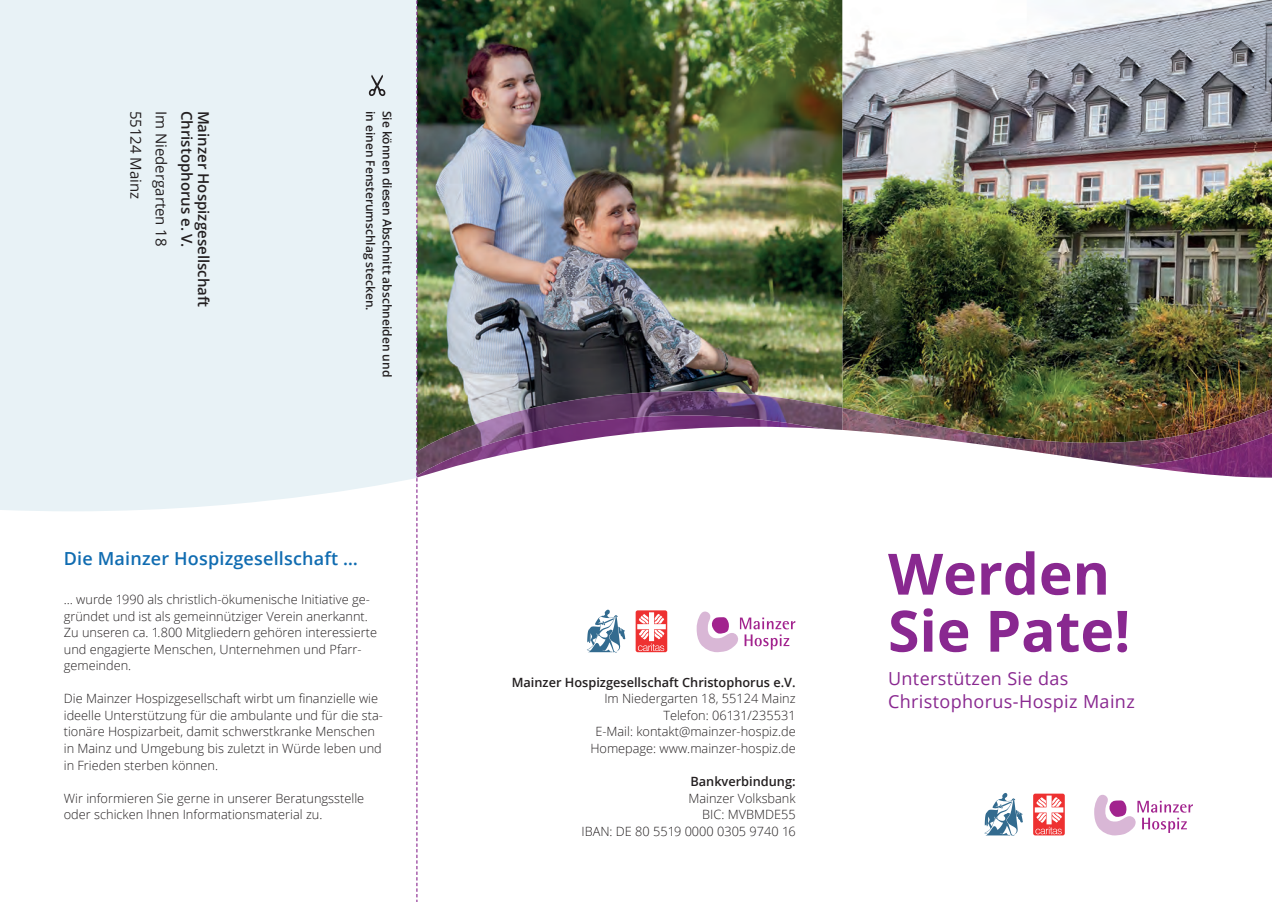
<style>
.page{position:relative;width:1272px;height:902px;background:#fff}
.page>*{position:absolute;margin:0;border:0;box-sizing:border-box;transform-origin:0 0}
.t1{font:700 57px/57px "Open Sans";color:#892890}
.t2{font:18px/22.5px "Open Sans";letter-spacing:.02em;color:#892890}
.t3{font:600 18px "Open Sans";letter-spacing:.01em;color:#106cb1}
.t4{font:600 15px "Open Sans";color:#231f20}
.t5{font:15px "Open Sans";color:#231f20}
.t6{font:300 12.75px/16.5px "Open Sans";color:#231f20}
.t7{font:600 12.75px "Open Sans";color:#231f20}
.t8{font:600 12px "Open Sans";color:#231f20}
</style>
<div class="page">
<div style="left:0;top:0;width:417px;height:449px;background:#e8f2f6"></div>
<svg style="left:0;top:449px;width:416px;height:62px;background:#ebf3f7"></svg>
<svg style="left:368px;top:75px;width:18px;height:21px"></svg>
<img style="left:416px;top:0;width:855px;height:901px">
<p class="t5" style="left:146px;top:111px;width:90px;rotate:90deg">55124 Mainz</p>
<p class="t5" style="left:172px;top:111px;width:137px;rotate:90deg">Im Niedergarten 18</p>
<p class="t4" style="left:197px;top:111px;width:138px;rotate:90deg">Christophorus e. V.</p>
<p class="t4" style="left:214px;top:111px;width:198px;rotate:90deg">Mainzer Hospizgesellschaft</p>
<p class="t8" style="left:379px;top:111px;width:201px;rotate:90deg">in einen Fensterumschlag stecken.</p>
<p class="t8" style="left:395px;top:111px;width:268px;rotate:90deg">Sie können diesen Abschnitt abschneiden und</p>
<h2 class="t3" style="left:64px;top:546px;width:296px">Die Mainzer Hospizgesellschaft …</h2>
<p class="t6" style="left:64px;top:591px;width:315px">… wurde 1990 als christlich-ökumenische Initiative ge&shy;gründet und ist als gemeinnütziger Verein anerkannt.<br>Zu unseren ca. 1.800 Mitgliedern gehören interessierte und engagierte Menschen, Unternehmen und Pfarr&shy;gemeinden.</p>
<p class="t6" style="left:64px;top:690px;width:320px">Die Mainzer Hospizgesellschaft wirbt um finanzielle wie ideelle Unterstützung für die ambulante und für die sta&shy;tionäre Hospizarbeit, damit schwerstkranke Menschen in Mainz und Umgebung bis zuletzt in Würde leben und in Frieden sterben können.</p>
<p class="t6" style="left:64px;top:789px;width:302px">Wir informieren Sie gerne in unserer Beratungsstelle oder schicken Ihnen Informationsmaterial zu.</p>
<p class="t7" style="left:512px;top:673px;width:285px">Mainzer Hospizgesellschaft Christophorus e.V.</p>
<p class="t6" style="left:590px;top:690px;width:207px;text-align:right">Im Niedergarten 18, 55124 Mainz<br>Telefon: 06131/235531<br>E-Mail: kontakt@mainzer-hospiz.de<br>Homepage: www.mainzer-hospiz.de</p>
<p class="t7" style="left:690px;top:772px;width:107px">Bankverbindung:</p>
<p class="t6" style="left:581px;top:789px;width:216px;text-align:right">Mainzer Volksbank<br>BIC: MVBMDE55<br>IBAN: DE 80 5519 0000 0305 9740 16</p>
<h1 class="t1" style="left:888px;top:544px;width:244px">Werden<br>Sie Pate!</h1>
<h2 class="t2" style="left:888px;top:667px;width:248px">Unterstützen Sie das<br>Christophorus-Hospiz Mainz</h2>
</div>
